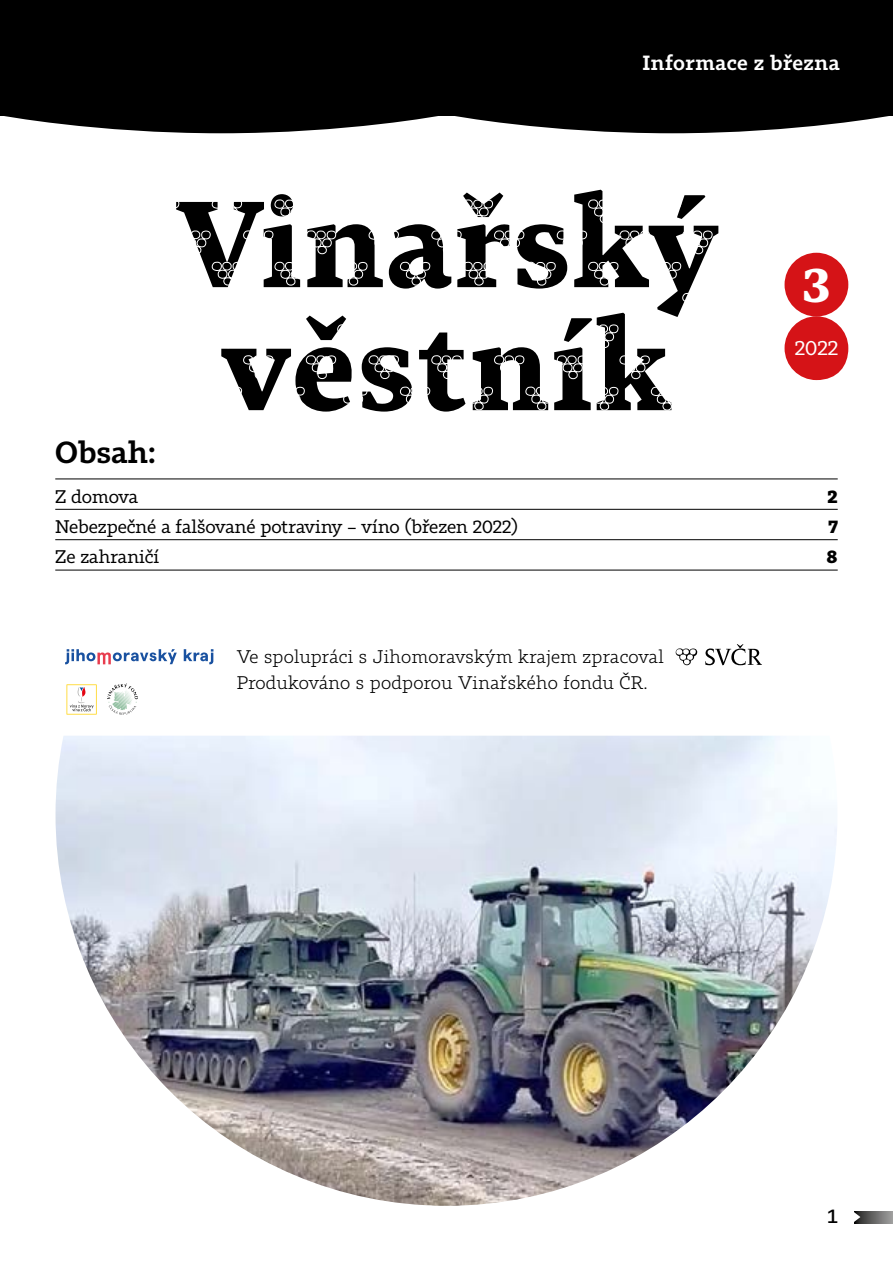
<style>
.page{position:relative;width:893px;height:1263px;background:#fff}
.page>*{position:absolute;margin:0;border:0;box-sizing:border-box;transform-origin:0 0}
.t1{font:700 120px/123px "Tabac G3";letter-spacing:.02em;color:#000;text-align:center}
.t2{font:700 48px "Tabac G3";color:#fff}
.t3{font:600 30px "Tabac Slab";color:#000}
.t4{font:600 20.25px "Tabac Slab";letter-spacing:.02em;color:#fff}
.t5{font:20.25px "Tabac Slab";color:#fff}
.t6{font:500 19.5px "Tabac Slab";color:#000}
.t7{font:300 18px/25.5px "Tabac Slab";letter-spacing:.01em;color:#000}
.t8{font:18px "Tabac Slab";color:#000}
.t9{font:700 18px "Tabac Slab";color:#000}
</style>
<div class="page">
<img style="left:56px;top:736px;width:781px;height:470px">
<svg style="left:860px;top:1211px;width:33px;height:12px"></svg>
<svg style="left:854px;top:1211px;width:6px;height:12px"></svg>
<div style="left:784px;top:316px;width:64px;height:64px;background:#d51317;border-radius:50%"></div>
<div style="left:0;top:0;width:893px;height:115px;background:#000"></div>
<svg style="left:0;top:115px;width:442px;height:18px"></svg>
<svg style="left:451px;top:115px;width:442px;height:18px"></svg>
<div style="left:784px;top:253px;width:64px;height:63px;background:#d51317;border-radius:50%"></div>
<svg style="left:705px;top:644px;width:57px;height:21px"></svg>
<svg style="left:676px;top:648px;width:21px;height:17px"></svg>
<hr style="left:55px;top:479px;width:783px;height:1px;background:#000">
<hr style="left:55px;top:509px;width:783px;height:1px;background:#000">
<hr style="left:55px;top:539px;width:783px;height:1px;background:#000">
<hr style="left:55px;top:570px;width:783px;height:1px;background:#000">
<svg style="left:65px;top:649px;width:112px;height:15px"></svg>
<svg style="left:184px;top:649px;width:29px;height:15px"></svg>
<svg style="left:107px;top:683px;width:31px;height:32px"></svg>
<svg style="left:66px;top:684px;width:31px;height:31px"></svg>
<svg style="left:67px;top:684px;width:30px;height:30px"></svg>
<p class="t4" style="left:643px;top:50px;width:199px">Informace z března</p>
<h3 class="t3" style="left:55px;top:434px;width:102px">Obsah:</h3>
<h1 class="t1" style="left:176px;top:181px;width:542px">Vinařský věstník</h1>
<h2 class="t2" style="left:803px;top:252px;width:29px">3</h2>
<p class="t5" style="left:795px;top:336px;width:45px">2022</p>
<p class="t8" style="left:55px;top:485px;width:84px">Z domova</p>
<p class="t9" style="left:828px;top:485px;width:12px">2</p>
<p class="t8" style="left:55px;top:516px;width:464px">Nebezpečné a falšované potraviny – víno (březen 2022)</p>
<p class="t9" style="left:828px;top:515px;width:11px">7</p>
<p class="t8" style="left:55px;top:546px;width:106px">Ze zahraničí</p>
<p class="t9" style="left:827px;top:546px;width:13px">8</p>
<p class="t7" style="left:237px;top:644px;width:428px">Ve spolupráci s Jihomoravským krajem zpracoval<br>Produkováno s podporou Vinařského fondu ČR.</p>
<p class="t6" style="left:828px;top:1204px;width:12px">1</p>
</div>
